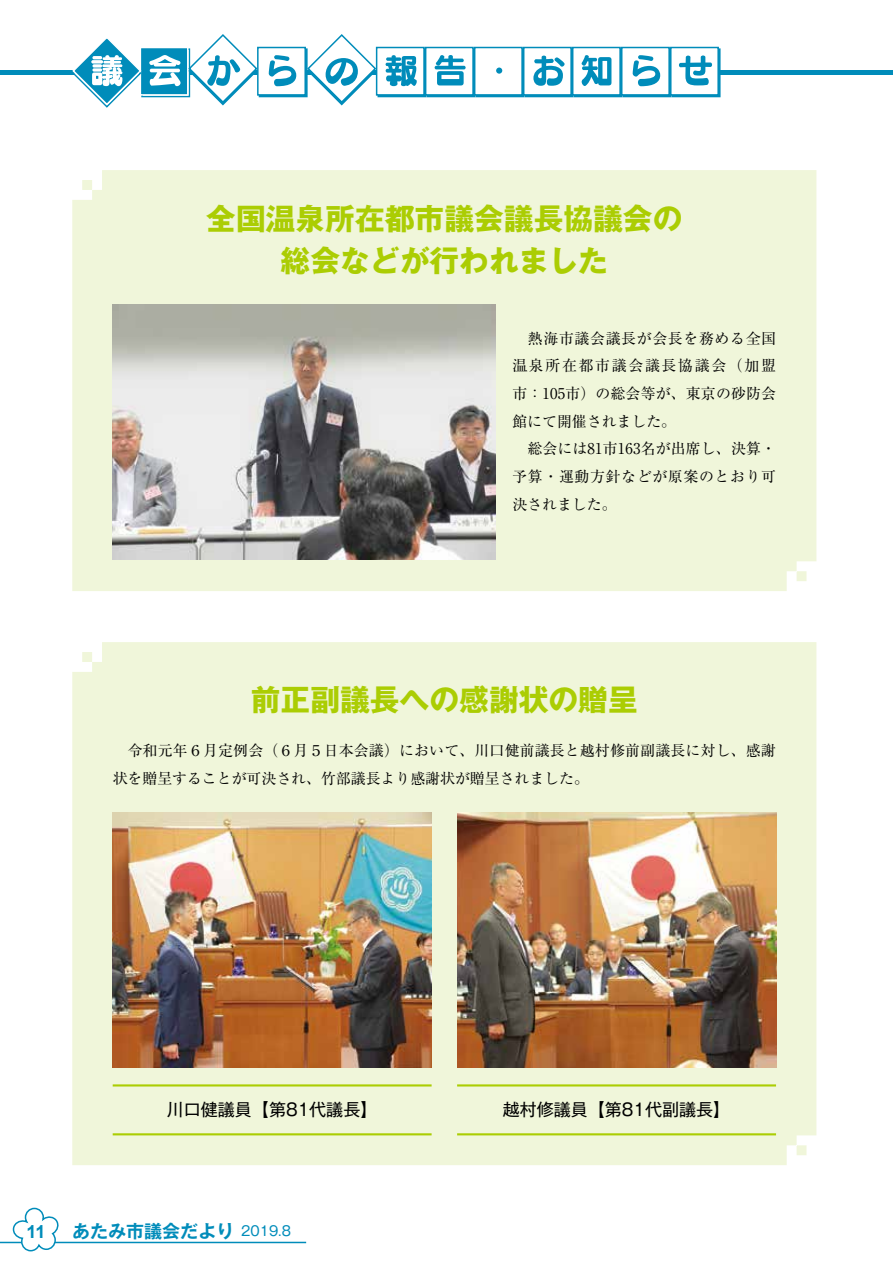
<style>
.page{position:relative;width:893px;height:1263px;background:#fff}
.page>*{position:absolute;margin:0;border:0;box-sizing:border-box;transform-origin:0 0}
.t1{font:700 29.7px/41.4px "Gothic MB101 Pro";color:#abcd03;text-align:center}
.t2{font:700 18px "Gothic MB101 Pro De";color:#008cba}
.t3{font:700 18px "Arial";color:#008cba}
.t4{font:16.95px "Gothic MB101 Pro";color:#000}
.t5{font:14.85px/27.6px "Ryumin Pro";letter-spacing:.045em;color:#000}
.t6{font:14.85px/27.6px "Ryumin Pro";letter-spacing:.015em;color:#000}
.t7{font:13.5px "Gothic MB101 Pro";color:#008cba}
</style>
<div class="page">
<div style="left:72px;top:170px;width:744px;height:421px;background:#f0f6da"></div>
<div style="left:72px;top:642px;width:744px;height:523px;background:#f0f6da"></div>
<hr style="left:113px;top:1084px;width:319px;height:2px;background:#abcd03">
<hr style="left:457px;top:1084px;width:319px;height:2px;background:#abcd03">
<hr style="left:113px;top:1133px;width:319px;height:2px;background:#abcd03">
<hr style="left:457px;top:1133px;width:319px;height:2px;background:#abcd03">
<img style="left:113px;top:304px;width:382px;height:255px">
<img style="left:457px;top:812px;width:319px;height:255px">
<img style="left:113px;top:812px;width:319px;height:255px">
<hr style="left:0;top:1242px;width:306px;height:1px;background:#008cba">
<svg style="left:11px;top:1207px;width:48px;height:45px"></svg>
<hr style="left:0;top:70px;width:893px;height:4px;background:#008cba">
<div style="left:377px;top:48px;width:49px;height:49px;background:#008cba"></div>
<div style="left:377px;top:48px;width:47px;height:47px;background:#fff"></div>
<div style="left:376px;top:47px;width:49px;height:49px;border:2px solid #008cba"></div>
<div style="left:427px;top:48px;width:48px;height:49px;background:#008cba"></div>
<div style="left:426px;top:48px;width:47px;height:47px;background:#fff"></div>
<div style="left:425px;top:47px;width:49px;height:49px;border:2px solid #008cba"></div>
<div style="left:476px;top:48px;width:48px;height:49px;background:#008cba"></div>
<div style="left:474px;top:47px;width:49px;height:49px;background:#fff;border:2px solid #008cba"></div>
<div style="left:140px;top:47px;width:49px;height:49px;background:#008cba;border:2px solid #fff"></div>
<svg style="left:71px;top:38px;width:71px;height:70px"></svg>
<svg style="left:149px;top:55px;width:32px;height:31px"></svg>
<svg style="left:187px;top:34px;width:72px;height:72px"></svg>
<svg style="left:306px;top:34px;width:71px;height:72px"></svg>
<svg style="left:386px;top:55px;width:31px;height:31px"></svg>
<svg style="left:259px;top:48px;width:49px;height:49px"></svg>
<div style="left:258px;top:48px;width:47px;height:47px;background:#fff"></div>
<div style="left:257px;top:47px;width:49px;height:49px;border:2px solid #008cba"></div>
<svg style="left:269px;top:55px;width:27px;height:31px"></svg>
<svg style="left:435px;top:55px;width:31px;height:30px"></svg>
<svg style="left:496px;top:68px;width:6px;height:6px"></svg>
<div style="left:525px;top:48px;width:48px;height:49px;background:#008cba"></div>
<div style="left:523px;top:47px;width:49px;height:49px;background:#fff;border:2px solid #008cba"></div>
<svg style="left:533px;top:56px;width:32px;height:30px"></svg>
<div style="left:574px;top:48px;width:48px;height:49px;background:#008cba"></div>
<div style="left:572px;top:47px;width:49px;height:49px;background:#fff;border:2px solid #008cba"></div>
<div style="left:623px;top:48px;width:48px;height:49px;background:#008cba"></div>
<div style="left:622px;top:48px;width:47px;height:47px;background:#fff"></div>
<div style="left:621px;top:47px;width:49px;height:49px;border:2px solid #008cba"></div>
<svg style="left:582px;top:55px;width:29px;height:31px"></svg>
<svg style="left:633px;top:55px;width:27px;height:31px"></svg>
<svg style="left:672px;top:48px;width:49px;height:49px"></svg>
<div style="left:671px;top:48px;width:47px;height:47px;background:#fff"></div>
<div style="left:670px;top:47px;width:49px;height:49px;border:2px solid #008cba"></div>
<svg style="left:679px;top:55px;width:33px;height:30px"></svg>
<h1 class="t1" style="left:206px;top:195px;width:478px">全国温泉所在都市議会議長協議会の総会などが行われました</h1>
<p class="t5" style="left:512px;top:323px;width:265px">　熱海市議会議長が会長を務める全国温泉所在都市議会議長協議会（加盟市：105市）の総会等が、東京の砂防会館にて開催されました。<br>　総会には81市163名が出席し、決算・予算・運動方針などが原案のとおり可決されました。</p>
<h1 class="t1" style="left:251px;top:675px;width:388px">前正副議長への感謝状の贈呈</h1>
<p class="t6" style="left:113px;top:736px;width:665px">　令和元年６月定例会（６月５日本会議）において、川口健前議長と越村修前副議長に対し、感謝状を贈呈することが可決され、竹部議長より感謝状が贈呈されました。</p>
<p class="t4" style="left:167px;top:1096px;width:212px">川口健議員【第81代議長】</p>
<p class="t3" style="left:27px;top:1219px;width:21px">11</p>
<p class="t2" style="left:72px;top:1216px;width:163px">あたみ市議会だより</p>
<p class="t7" style="left:241px;top:1220px;width:51px">2019.8</p>
<p class="t4" style="left:503px;top:1096px;width:229px">越村修議員【第81代副議長【</p>
</div>
